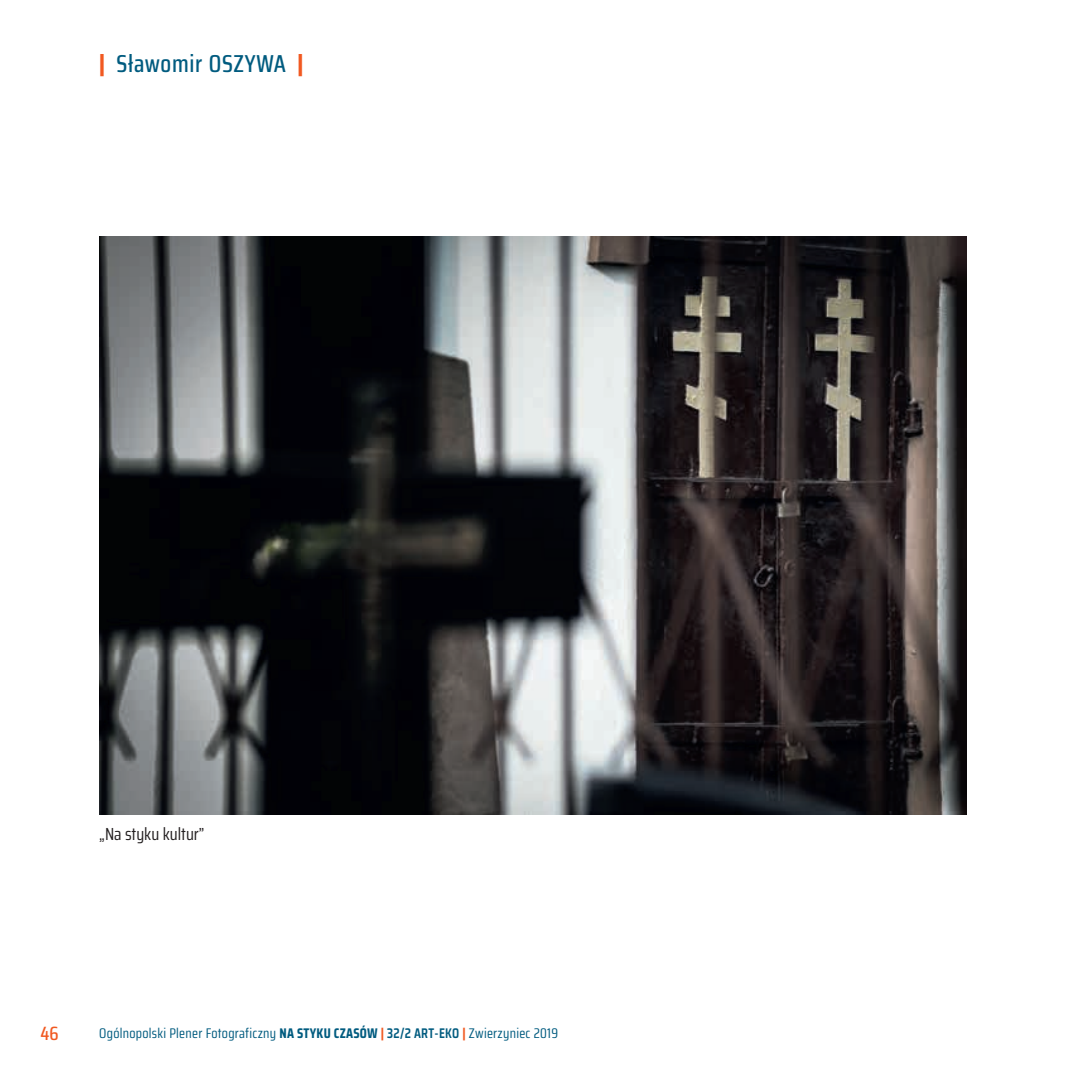
<style>
.page{position:relative;width:1092px;height:1092px;background:#fff}
.page>*{position:absolute;margin:0;border:0;box-sizing:border-box;transform-origin:0 0}
.t1{font:500 24.5px "Saira Condensed";letter-spacing:.03em;color:#005b7f}
.t2{font:500 19.25px "Saira Condensed";color:#f15921}
.t3{font:17.5px "Saira Condensed";color:#231f20}
.t4{font:14px "Saira Condensed";letter-spacing:.02em;color:#005b7f}
.s1{font-weight:800;color:#f15921}
.s2{font-weight:700}
.s3{font-weight:700;color:#f15921}
.s4{font-weight:600}
</style>
<div class="page">
<img style="left:99px;top:236px;width:867px;height:578px">
<h1 class="t1" style="left:99px;top:46px;width:206px"><span class="s1">|</span> Sławomir OSZYWA <span class="s1">|</span></h1>
<p class="t3" style="left:99px;top:821px;width:107px">„Na styku kultur”</p>
<h2 class="t2" style="left:41px;top:1018px;width:20px">46</h2>
<p class="t4" style="left:99px;top:1023px;width:460px">Ogólnopolski Plener Fotograficzny <span class="s2">NA STYKU CZASÓW</span> <span class="s3">|</span> <span class="s4">32/2 ART-EKO</span> <span class="s3">|</span> Zwierzyniec 2019</p>
</div>
